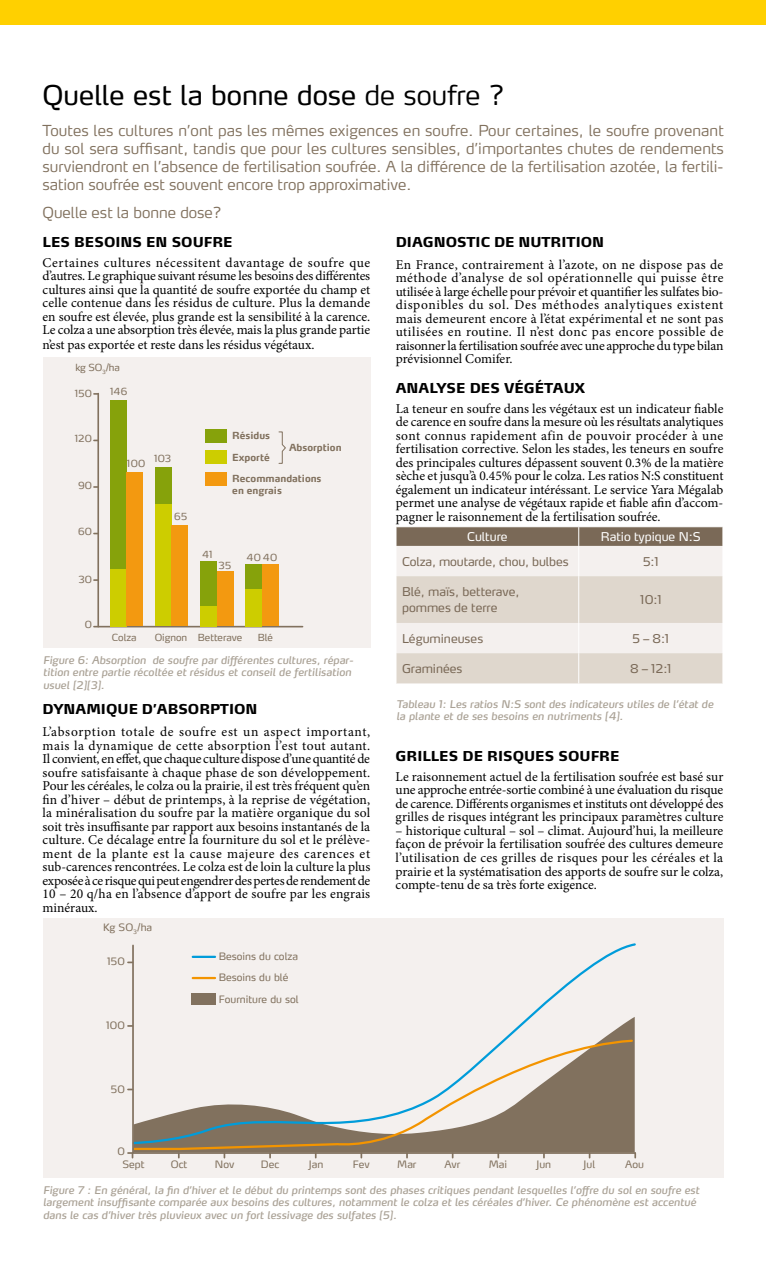
<style>
.page{position:relative;width:766px;height:1263px;background:#fff}
.page>*{position:absolute;margin:0;border:0;box-sizing:border-box;transform-origin:0 0}
.t1{font:27px "Yara Max LF";color:#000}
.t2{font:300 15px/18px "Yara Max LF";color:#81715e;text-align:justify}
.t3{font:13.5px/13.5px "Minion Pro";color:#000;text-align:justify}
.t4{font:800 13.5px "Yara Max LF";color:#000}
.t5{font:12px/16.5px "Yara Max LF";color:#7a6957}
.t6{font:12px "Yara Max LF";color:#fff}
.t7{font:italic 10.5px/12.6px "Yara Max LF";color:#aaa296}
.t8{font:10.2px/21.1px "Yara Max LF";color:#81715e}
.t9{font:9.75px "Yara Max LF";color:#81715e}
.t10{font:700 9.75px/11.4px "Yara Max LF";color:#81715e}
.s1{font-weight:300}
</style>
<div class="page">
<div style="left:43px;top:357px;width:327px;height:291px;background:#f4f0ee"></div>
<svg style="left:97px;top:392px;width:207px;height:236px"></svg>
<div style="left:206px;top:429px;width:21px;height:13px;background:#86a20b"></div>
<div style="left:206px;top:451px;width:21px;height:13px;background:#cdcd00"></div>
<div style="left:206px;top:472px;width:21px;height:14px;background:#f39910"></div>
<div style="left:110px;top:401px;width:17px;height:168px;background:#86a20b"></div>
<div style="left:110px;top:569px;width:17px;height:57px;background:#cdcd00"></div>
<div style="left:126px;top:472px;width:17px;height:154px;background:#f39910"></div>
<div style="left:155px;top:467px;width:17px;height:37px;background:#86a20b"></div>
<div style="left:155px;top:504px;width:17px;height:122px;background:#cdcd00"></div>
<div style="left:171px;top:526px;width:17px;height:100px;background:#f39910"></div>
<div style="left:200px;top:561px;width:17px;height:45px;background:#86a20b"></div>
<div style="left:200px;top:606px;width:17px;height:20px;background:#cdcd00"></div>
<div style="left:217px;top:572px;width:16px;height:54px;background:#f39910"></div>
<div style="left:245px;top:564px;width:17px;height:25px;background:#86a20b"></div>
<div style="left:245px;top:589px;width:17px;height:37px;background:#cdcd00"></div>
<div style="left:262px;top:564px;width:16px;height:62px;background:#f39910"></div>
<svg style="left:278px;top:431px;width:8px;height:33px"></svg>
<div style="left:43px;top:918px;width:680px;height:260px;background:#f4f0ee"></div>
<svg style="left:128px;top:1152px;width:5px;height:6px"></svg>
<svg style="left:131px;top:944px;width:505px;height:211px"></svg>
<hr style="left:193px;top:956px;width:22px;height:2px;background:#009cda">
<hr style="left:193px;top:977px;width:22px;height:2px;background:#f39400">
<div style="left:192px;top:993px;width:24px;height:12px;background:#81715e"></div>
<svg style="left:396px;top:527px;width:327px;height:156px;background:#dbd3cc"></svg>
<hr style="left:578px;top:546px;width:1px;height:30px;background:#fff">
<hr style="left:578px;top:576px;width:1px;height:47px;background:#fff">
<hr style="left:578px;top:623px;width:1px;height:30px;background:#fff">
<hr style="left:578px;top:653px;width:1px;height:30px;background:#fff">
<div style="left:0;top:0;width:765px;height:25px;background:#ffd000"></div>
<h1 class="t1" style="left:43px;top:78px;width:463px">Quelle est la bonne dose <span class="s1">de soufre ?</span></h1>
<p class="t2" style="left:43px;top:121px;width:682px">Toutes les cultures n’ont pas les mêmes exigences en soufre. Pour certaines, le soufre provenant du sol sera suffisant, tandis que pour les cultures sensibles, d’importantes chutes de rendements surviendront en l’absence de fertilisation soufrée. A la différence de la fertilisation azotée, la fertili&shy;sation soufrée est souvent encore trop approximative.</p>
<p class="t2" style="left:43px;top:203px;width:180px">Quelle est la bonne dose?</p>
<p class="t4" style="left:43px;top:233px;width:10px">LES</p>
<p class="t4" style="left:74px;top:233px;width:21px">BESOINS</p>
<p class="t4" style="left:146px;top:233px;width:37px">EN SOU</p>
<p class="t4" style="left:204px;top:233px;width:19px">FRE</p>
<p class="t3" style="left:43px;top:256px;width:329px">Certaines cultures nécessitent davantage de soufre que d’autres. Le graphique suivant résume les besoins des différentes cultures ainsi que la quantité de soufre exportée du champ et celle contenue dans les résidus de culture. Plus la demande en soufre est élevée, plus grande est la sensibilité à la carence.<br>Le colza a une absorption très élevée, mais la plus grande partie</p>
<p class="t3" style="left:43px;top:338px;width:273px">n’est pas exportée et reste dans les résidus végétaux.</p>
<p class="t4" style="left:395px;top:233px;width:210px">DIAGNOSTIC DE NUTRITION</p>
<p class="t3" style="left:395px;top:258px;width:329px">En France, contrairement à l’azote, on ne dispose pas de méthode d’analyse de sol opérationnelle qui puisse être utilisée à large échelle pour prévoir et quantifier les sulfates bio&shy;disponibles du sol. Des méthodes analytiques existent mais demeurent encore à l’état expérimental et ne sont pas utilisées en routine. Il n’est donc pas encore possible de raisonner la fertilisation soufrée avec une approche du type bilan prévisionnel Comifer.</p>
<p class="t4" style="left:395px;top:379px;width:191px">ANALYSE DES VÉGÉTAUX</p>
<p class="t3" style="left:395px;top:402px;width:329px">La teneur en soufre dans les végétaux est un indicateur fiable de carence en soufre dans la mesure où les résultats analytiques sont connus rapidement afin de pouvoir procéder à une fertilisation corrective. Selon les stades, les teneurs en soufre des principales cultures dépassent souvent 0.3% de la matière sèche et jusqu’à 0.45% pour le colza. Les ratios N:S constituent également un indicateur intéréssant. Le service Yara Mégalab permet une analyse de végétaux rapide et fiable afin d’accom&shy;pagner le raisonnement de la fertilisation soufrée.</p>
<p class="t9" style="left:75px;top:361px;width:46px">kg SO<sub>3</sub>/ha</p>
<p class="t9" style="left:110px;top:386px;width:19px">146</p>
<p class="t9" style="left:75px;top:387px;width:19px">150</p>
<p class="t10" style="left:232px;top:429px;width:39px">Résidus</p>
<p class="t9" style="left:75px;top:432px;width:19px">120</p>
<p class="t10" style="left:289px;top:442px;width:54px">Absorption</p>
<p class="t10" style="left:232px;top:451px;width:39px">Exporté</p>
<p class="t10" style="left:232px;top:473px;width:91px">Recommandations en engrais</p>
<p class="t9" style="left:154px;top:452px;width:19px">103</p>
<p class="t9" style="left:127px;top:457px;width:20px">100</p>
<p class="t9" style="left:78px;top:480px;width:15px">90</p>
<p class="t9" style="left:78px;top:526px;width:15px">60</p>
<p class="t9" style="left:78px;top:573px;width:15px">30</p>
<p class="t9" style="left:174px;top:511px;width:15px">65</p>
<p class="t6" style="left:467px;top:529px;width:42px">Culture</p>
<p class="t6" style="left:600px;top:529px;width:101px">Ratio typique N:S</p>
<p class="t5" style="left:402px;top:553px;width:168px">Colza, moutarde, chou, bulbes</p>
<p class="t5" style="left:642px;top:553px;width:17px">5:1</p>
<p class="t5" style="left:402px;top:583px;width:119px">Blé, maïs, betterave, pommes de terre</p>
<p class="t5" style="left:639px;top:591px;width:23px">10:1</p>
<p class="t5" style="left:402px;top:630px;width:83px">Légumineuses</p>
<p class="t5" style="left:632px;top:630px;width:38px">5 – 8:1</p>
<p class="t5" style="left:402px;top:660px;width:62px">Graminées</p>
<p class="t5" style="left:630px;top:660px;width:43px">8 – 12:1</p>
<p class="t9" style="left:202px;top:548px;width:12px">41</p>
<p class="t9" style="left:246px;top:551px;width:32px">40 40</p>
<p class="t9" style="left:218px;top:559px;width:14px">35</p>
<p class="t9" style="left:85px;top:618px;width:9px">0</p>
<p class="t9" style="left:258px;top:631px;width:17px">Blé</p>
<p class="t9" style="left:112px;top:631px;width:26px">Colza</p>
<p class="t9" style="left:155px;top:631px;width:34px">Oignon</p>
<p class="t9" style="left:198px;top:631px;width:46px">Betterave</p>
<p class="t7" style="left:43px;top:653px;width:312px">Figure 6: Absorption de soufre par différentes cultures, répar&shy;tition entre partie récoltée et résidus et conseil de fertilisation usuel [2][3].</p>
<p class="t4" style="left:43px;top:701px;width:216px">DYNAMIQUE D’ABSORPTION</p>
<p class="t3" style="left:43px;top:725px;width:329px">L’absorption totale de soufre est un aspect important, mais la dynamique de cette absorption l’ est tout autant.<br>Il convient, en effet, que chaque culture dispose d’une quantité de soufre satisfaisante à chaque phase de son développement.<br>Pour les céréales, le colza ou la prairie, il est très fréquent qu’en fin d’hiver – début de printemps, à la reprise de végétation, la minéralisation du soufre par la matière organique du sol soit très insuffisante par rapport aux besoins instantanés de la culture. Ce décalage entre la fourniture du sol et le prélève&shy;ment de la plante est la cause majeure des carences et sub-carences rencontrées. Le colza est de loin la culture la plus exposée à ce risque qui peut engendrer des pertes de rendement de 10 – 20 q/ha en l’absence d’apport de soufre par les engrais minéraux.</p>
<p class="t8" style="left:103px;top:916px;width:51px">Kg SO<sub>3</sub>/ha</p>
<p class="t8" style="left:107px;top:950px;width:19px">150</p>
<p class="t8" style="left:106px;top:1014px;width:20px">100</p>
<p class="t8" style="left:111px;top:1078px;width:15px">50</p>
<p class="t8" style="left:117px;top:1140px;width:9px">0</p>
<p class="t8" style="left:219px;top:946px;width:81px">Besoins du colza</p>
<p class="t8" style="left:219px;top:967px;width:81px">Besoins du blé<br>Fourniture du sol</p>
<p class="t7" style="left:396px;top:697px;width:318px">Tableau 1: Les ratios N:S sont des indicateurs utiles de l’état de la plante et de ses besoins en nutriments [4].</p>
<p class="t4" style="left:395px;top:748px;width:225px">GRILLES DE RISQUES SOUFRE</p>
<p class="t3" style="left:395px;top:770px;width:329px">Le raisonnement actuel de la fertilisation soufrée est basé sur une approche entrée-sortie combiné à une évaluation du risque de carence. Différents organismes et instituts ont développé des grilles de risques intégrant les principaux paramètres culture</p>
<p class="t3" style="left:395px;top:824px;width:329px">– historique cultural – sol – climat. Aujourd’hui, la meilleure façon de prévoir la fertilisation soufrée des cultures demeure l’utilisation de ces grilles de risques pour les céréales et la prairie et la systématisation des apports de soufre sur le colza, compte-tenu de sa très forte exigence.</p>
<p class="t8" style="left:122px;top:1153px;width:24px">Sept</p>
<p class="t8" style="left:171px;top:1153px;width:18px">Oct</p>
<p class="t8" style="left:215px;top:1153px;width:21px">Nov</p>
<p class="t8" style="left:261px;top:1153px;width:20px">Dec</p>
<p class="t8" style="left:309px;top:1153px;width:16px">Jan</p>
<p class="t8" style="left:353px;top:1153px;width:18px">Fev</p>
<p class="t8" style="left:397px;top:1153px;width:21px">Mar</p>
<p class="t8" style="left:444px;top:1153px;width:17px">Avr</p>
<p class="t8" style="left:488px;top:1153px;width:20px">Mai</p>
<p class="t8" style="left:536px;top:1153px;width:16px">Jun</p>
<p class="t8" style="left:583px;top:1153px;width:13px">Jul</p>
<p class="t8" style="left:625px;top:1153px;width:20px">Aou</p>
<p class="t7" style="left:43px;top:1183px;width:657px">Figure 7 : En général, la fin d’hiver et le début du printemps sont des phases critiques pendant lesquelles l’offre du sol en soufre est largement insuffisante comparée aux besoins des cultures, notamment le colza et les céréales d’hiver. Ce phénomène est accentué dans le cas d’hiver très pluvieux avec un fort lessivage des sulfates [5].</p>
</div>
